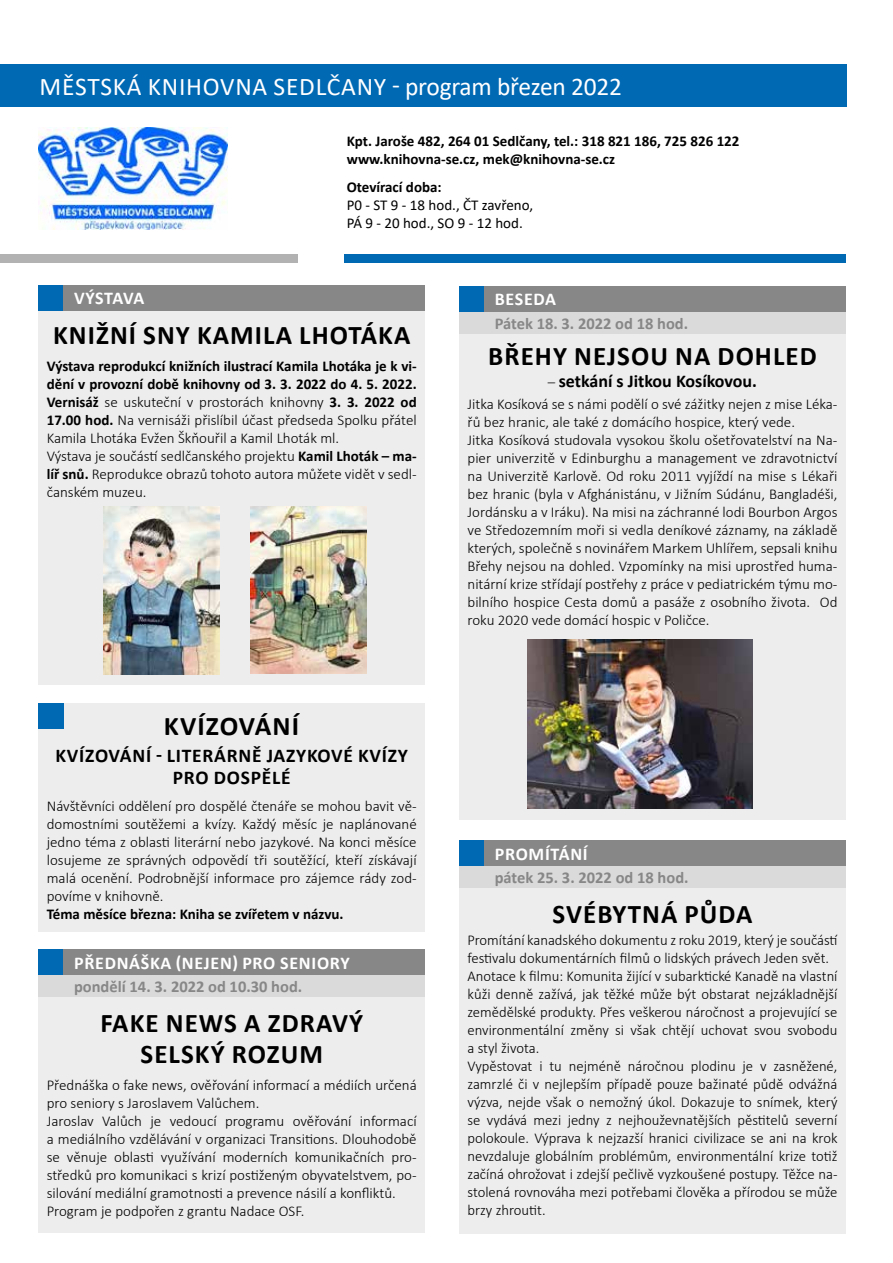
<style>
.page{position:relative;width:893px;height:1263px;background:#fff}
.page>*{position:absolute;margin:0;border:0;box-sizing:border-box;transform-origin:0 0}
.t1{font:700 27px/31.5px "Calibri";letter-spacing:.04em;color:#000;text-align:center}
.t2{font:25.5px "Calibri";letter-spacing:.02em;color:#fff}
.t3{font:700 19.5px/22.5px "Calibri";letter-spacing:.04em;color:#000;text-align:center}
.t4{font:700 18px "Calibri";letter-spacing:.04em;color:#fff}
.t5{font:700 18px "Calibri";color:#000}
.t6{font:700 18px "Calibri";letter-spacing:.005em;color:#fff}
.t7{font:700 16.5px "Calibri";color:#878787}
.t8{font:300 15px/18px "Calibri";color:#000}
.t9{font:700 15px/18px "Calibri";color:#000}
.t10{font:15px/18px "Calibri";color:#000}
.t11{font:7.8px "Calibri";color:#000}
.s1{font-weight:700}
.s2{font-weight:300;font-size:15px}
</style>
<div class="page">
<div style="left:0;top:64px;width:846px;height:42px;background:#0069b4"></div>
<div style="left:0;top:254px;width:298px;height:9px;background:#b3b2b2"></div>
<div style="left:344px;top:254px;width:502px;height:9px;background:#0069b4"></div>
<img style="left:38px;top:128px;width:189px;height:101px">
<div style="left:38px;top:703px;width:387px;height:229px;background:#ededed"></div>
<div style="left:38px;top:703px;width:26px;height:26px;background:#0069b4"></div>
<div style="left:38px;top:285px;width:387px;height:399px;background:#ededed"></div>
<div style="left:38px;top:285px;width:26px;height:26px;background:#0069b4"></div>
<div style="left:64px;top:285px;width:361px;height:26px;background:#878787"></div>
<div style="left:38px;top:949px;width:387px;height:284px;background:#ededed"></div>
<div style="left:38px;top:949px;width:26px;height:26px;background:#0069b4"></div>
<div style="left:64px;top:949px;width:361px;height:26px;background:#878787"></div>
<div style="left:38px;top:975px;width:387px;height:22px;background:#dadada"></div>
<div style="left:459px;top:286px;width:387px;height:534px;background:#ededed"></div>
<div style="left:459px;top:286px;width:26px;height:26px;background:#0069b4"></div>
<div style="left:484px;top:286px;width:362px;height:26px;background:#878787"></div>
<div style="left:459px;top:312px;width:387px;height:22px;background:#dadada"></div>
<img style="left:103px;top:507px;width:117px;height:167px">
<img style="left:250px;top:507px;width:116px;height:166px">
<img style="left:527px;top:639px;width:226px;height:169px">
<div style="left:459px;top:840px;width:387px;height:393px;background:#ededed"></div>
<div style="left:459px;top:840px;width:26px;height:26px;background:#0069b4"></div>
<div style="left:484px;top:840px;width:362px;height:26px;background:#878787"></div>
<div style="left:459px;top:866px;width:387px;height:22px;background:#dadada"></div>
<h2 class="t2" style="left:40px;top:68px;width:584px">MĚSTSKÁ KNIHOVNA SEDLČANY - program březen 2022</h2>
<p class="t9" style="left:347px;top:132px;width:394px">Kpt. Jaroše 482, 264 01 Sedlčany, tel.: 318 821 186, 725 826 122 www.knihovna-se.cz, mek@knihovna-se.cz</p>
<p class="t9" style="left:347px;top:178px;width:96px">Otevírací doba:</p>
<p class="t10" style="left:347px;top:196px;width:188px">P0 - ST 9 - 18 hod., ČT zavřeno,<br>PÁ 9 - 20 hod., SO 9 - 12 hod.</p>
<p class="t6" style="left:74px;top:286px;width:72px">VÝSTAVA</p>
<h1 class="t1" style="left:53px;top:319px;width:359px">KNIŽNÍ SNY KAMILA LHOTÁKA</h1>
<p class="t8" style="left:47px;top:356px;width:371px"><span class="s1">Výstava reprodukcí knižních ilustrací Kamila Lhotáka je k vi&shy;dění v provozní době knihovny od 3. 3. 2022 do 4. 5. 2022.<br>Vernisáž</span> se uskuteční v prostorách knihovny <span class="s1">3. 3. 2022 od 17.00 hod.</span> Na vernisáži přislíbil účast předseda Spolku přátel Kamila Lhotáka Evžen Škňouřil a Kamil Lhoták ml.<br>Výstava je součástí sedlčanského projektu <span class="s1">Kamil Lhoták – ma&shy;líř snů.</span> Reprodukce obrazů tohoto autora můžete vidět v sedl&shy;čanském muzeu.</p>
<h1 class="t1" style="left:164px;top:710px;width:137px">KVÍZOVÁNÍ</h1>
<h3 class="t3" style="left:56px;top:744px;width:354px">KVÍZOVÁNÍ - LITERÁRNĚ JAZYKOVÉ KVÍZY<br>PRO DOSPĚLÉ</h3>
<p class="t8" style="left:47px;top:796px;width:371px;text-align:justify">Návštěvníci oddělení pro dospělé čtenáře se mohou bavit vě&shy;domostními soutěžemi a kvízy. Každý měsíc je naplánované jedno téma z oblasti literární nebo jazykové. Na konci měsíce losujeme ze správných odpovědí tři soutěžící, kteří získávají malá ocenění. Podrobnější informace pro zájemce rády zod&shy;povíme v knihovně.</p>
<p class="t9" style="left:47px;top:904px;width:298px">Téma měsíce března: Kniha se zvířetem v názvu.</p>
<p class="t4" style="left:74px;top:950px;width:277px">PŘEDNÁŠKA (NEJEN) PRO SENIORY</p>
<h1 class="t1" style="left:100px;top:1007px;width:264px">FAKE NEWS A ZDRAVÝ<br>SELSKÝ ROZUM</h1>
<p class="t8" style="left:47px;top:1076px;width:371px">Přednáška o fake news, ověřování informací a médiích určená pro seniory s Jaroslavem Valůchem.<br>Jaroslav Valůch je vedoucí programu ověřování informací a mediálního vzdělávání v organizaci Transitions. Dlouhodobě se věnuje oblasti využívání moderních komunikačních pro&shy;středků pro komunikaci s krizí postiženým obyvatelstvem, po&shy;silování mediální gramotnosti a prevence násilí a konfliktů.<br>Program je podpořen z grantu Nadace OSF.</p>
<p class="t7" style="left:74px;top:975px;width:230px">pondělí 14. 3. 2022 od 10.30 hod.</p>
<p class="t4" style="left:495px;top:287px;width:63px">BESEDA</p>
<h1 class="t1" style="left:488px;top:340px;width:330px">BŘEHY NEJSOU NA DOHLED</h1>
<p class="t5" style="left:548px;top:368px;width:211px"><span class="s2">–</span> setkání s Jitkou Kosíkovou.</p>
<p class="t8" style="left:468px;top:395px;width:371px">Jitka Kosíková se s námi podělí o své zážitky nejen z mise Léka&shy;řů bez hranic, ale také z domácího hospice, který vede.<br>Jitka Kosíková studovala vysokou školu ošetřovatelství na Na&shy;pier univerzitě v Edinburghu a management ve zdravotnictví na Univerzitě Karlově. Od roku 2011 vyjíždí na mise s Lékaři bez hranic (byla v Afghánistánu, v Jižním Súdánu, Bangladéši, Jordánsku a v Iráku). Na misi na záchranné lodi Bourbon Argos ve Středozemním moři si vedla deníkové záznamy, na základě kterých, společně s novinářem Markem Uhlířem, sepsali knihu Břehy nejsou na dohled. Vzpomínky na misi uprostřed huma&shy;nitární krize střídají postřehy z práce v pediatrickém týmu mo&shy;bilního hospice Cesta domů a pasáže z osobního života. Od roku 2020 vede domácí hospic v Poličce.</p>
<p class="t7" style="left:495px;top:311px;width:195px">Pátek 18. 3. 2022 od 18 hod.</p>
<p class="t11" style="left:628px;top:495px;width:13px">b.č.</p>
<p class="t11" style="left:512px;top:495px;width:13px">b.č.</p>
<p class="t4" style="left:495px;top:841px;width:94px">PROMÍTÁNÍ</p>
<h1 class="t1" style="left:553px;top:897px;width:201px">SVÉBYTNÁ PŮDA</h1>
<p class="t8" style="left:468px;top:931px;width:371px">Promítání kanadského dokumentu z roku 2019, který je součástí festivalu dokumentárních filmů o lidských právech Jeden svět.<br>Anotace k filmu: Komunita žijící v subarktické Kanadě na vlastní kůži denně zažívá, jak těžké může být obstarat nejzákladnější zemědělské produkty. Přes veškerou náročnost a projevující se environmentální změny si však chtějí uchovat svou svobodu a styl života.<br>Vypěstovat i tu nejméně náročnou plodinu je v zasněžené, zamrzlé či v nejlepším případě pouze bažinaté půdě odvážná výzva, nejde však o nemožný úkol. Dokazuje to snímek, který se vydává mezi jedny z nejhouževnatějších pěstitelů severní polokoule. Výprava k nejzazší hranici civilizace se ani na krok nevzdaluje globálním problémům, environmentální krize totiž začíná ohrožovat i zdejší pečlivě vyzkoušené postupy. Těžce na&shy;stolená rovnováha mezi potřebami člověka a přírodou se může brzy zhroutit.</p>
<p class="t7" style="left:495px;top:865px;width:195px">pátek 25. 3. 2022 od 18 hod.</p>
</div>
